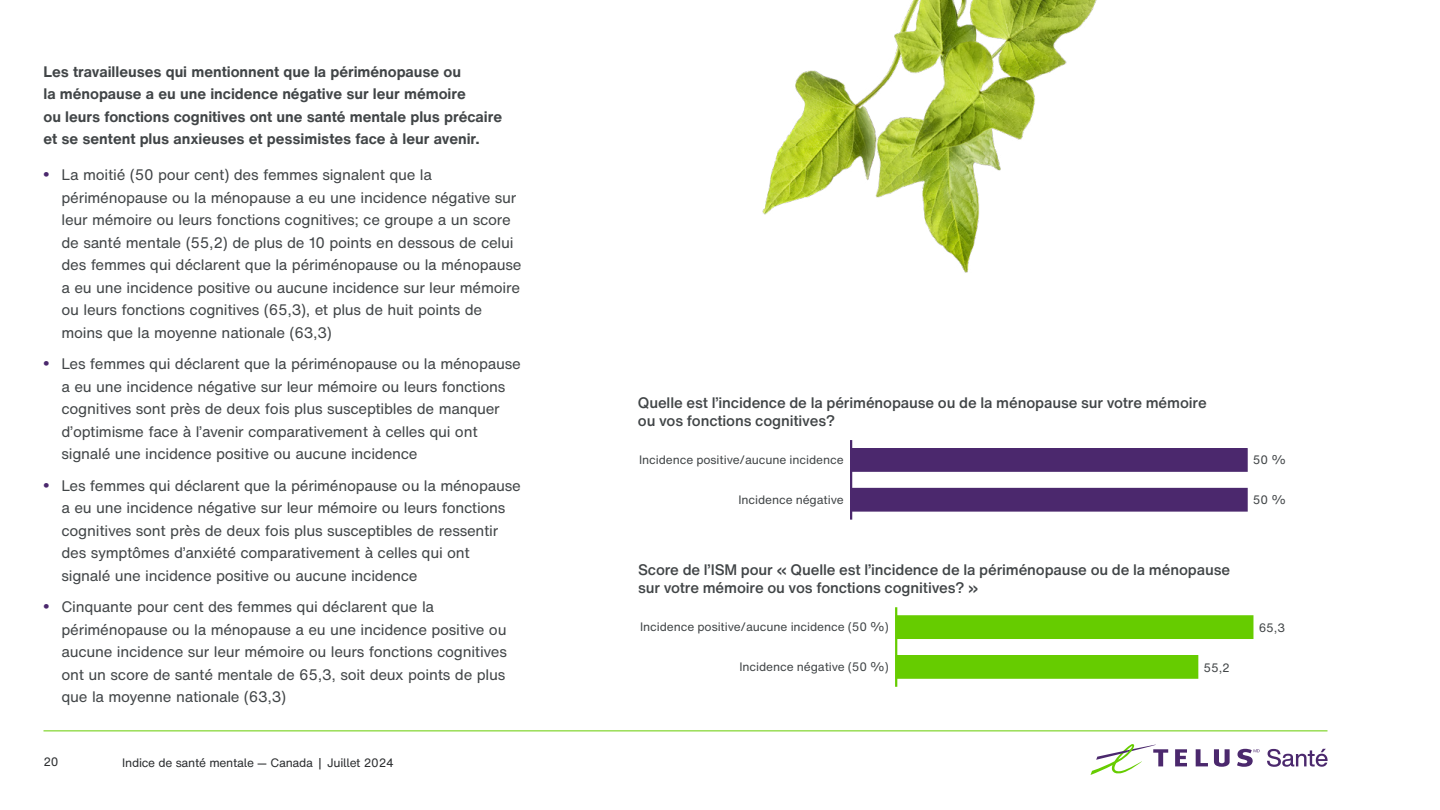
<style>
.page{position:relative;width:1440px;height:810px;background:#fff}
.page>*{position:absolute;margin:0;border:0;box-sizing:border-box;transform-origin:0 0}
.t1{font:15px/22.5px "H Nfor TELUS";letter-spacing:-.015em;color:#414547}
.t2{font:700 15px/22.5px "H Nfor TELUS";letter-spacing:-.005em;color:#414547}
.t3{font:500 15px/18px "H Nfor TELUS";letter-spacing:-.01em;color:#414547}
.t4{font:12px "H Nfor TELUS";letter-spacing:-.005em;color:#414547}
.t5{font:12px "H Nfor TELUSSA";letter-spacing:-.02em;color:#2c2e30}
.t6{font:12px "H Nfor TELUS";color:#2c2e30}
.s1{font-family:"Arial";font-weight:700;font-size:16.5px;color:#4b286d}
</style>
<div class="page">
<hr style="left:850px;top:440px;width:2px;height:80px;background:#4b286d">
<div style="left:851px;top:449px;width:396px;height:22px;background:#4b286d"></div>
<div style="left:850px;top:448px;width:398px;height:24px;border:2px solid #4b286d"></div>
<div style="left:851px;top:489px;width:396px;height:22px;background:#4b286d"></div>
<div style="left:850px;top:488px;width:398px;height:24px;border:2px solid #4b286d"></div>
<hr style="left:895px;top:607px;width:2px;height:80px;background:#6c0">
<div style="left:896px;top:616px;width:357px;height:22px;background:#6c0"></div>
<div style="left:895px;top:615px;width:358px;height:24px;border:2px solid #6c0"></div>
<div style="left:896px;top:656px;width:302px;height:22px;background:#6c0"></div>
<div style="left:895px;top:655px;width:303px;height:24px;border:2px solid #6c0"></div>
<img style="left:762px;top:0;width:335px;height:273px">
<svg style="left:1175px;top:749px;width:12px;height:17px"></svg>
<svg style="left:1196px;top:749px;width:12px;height:17px"></svg>
<svg style="left:1214px;top:749px;width:16px;height:18px"></svg>
<svg style="left:1090px;top:744px;width:78px;height:31px"></svg>
<svg style="left:1237px;top:749px;width:23px;height:18px"></svg>
<svg style="left:1267px;top:749px;width:61px;height:18px"></svg>
<hr style="left:44px;top:730px;width:1284px;height:1px;background:#6c0">
<p class="t2" style="left:44px;top:60px;width:460px">Les travailleuses qui mentionnent que la périménopause ou<br>la ménopause a eu une incidence négative sur leur mémoire<br>ou leurs fonctions cognitives ont une santé mentale plus précaire et se sentent plus anxieuses et pessimistes face à leur avenir.</p>
<p class="t1" style="left:62px;top:163px;width:462px;text-indent:-18px"><span class="s1">•</span> La moitié (50 pour cent) des femmes signalent que la périménopause ou la ménopause a eu une incidence négative sur leur mémoire ou leurs fonctions cognitives; ce groupe a un score de santé mentale (55,2) de plus de 10 points en dessous de celui des femmes qui déclarent que la périménopause ou la ménopause a eu une incidence positive ou aucune incidence sur leur mémoire ou leurs fonctions cognitives (65,3), et plus de huit points de moins que la moyenne nationale (63,3)</p>
<p class="t1" style="left:62px;top:352px;width:461px;text-indent:-18px"><span class="s1">•</span> Les femmes qui déclarent que la périménopause ou la ménopause a eu une incidence négative sur leur mémoire ou leurs fonctions cognitives sont près de deux fois plus susceptibles de manquer d’optimisme face à l’avenir comparativement à celles qui ont signalé une incidence positive ou aucune incidence</p>
<p class="t1" style="left:62px;top:474px;width:461px;text-indent:-18px"><span class="s1">•</span> Les femmes qui déclarent que la périménopause ou la ménopause a eu une incidence négative sur leur mémoire ou leurs fonctions cognitives sont près de deux fois plus susceptibles de ressentir des symptômes d’anxiété comparativement à celles qui ont signalé une incidence positive ou aucune incidence</p>
<p class="t1" style="left:62px;top:595px;width:447px;text-indent:-18px"><span class="s1">•</span> Cinquante pour cent des femmes qui déclarent que la périménopause ou la ménopause a eu une incidence positive ou aucune incidence sur leur mémoire ou leurs fonctions cognitives ont un score de santé mentale de 65,3, soit deux points de plus que la moyenne nationale (63,3)</p>
<p class="t6" style="left:44px;top:754px;width:17px">20</p>
<p class="t5" style="left:122px;top:754px;width:273px">Indice de santé mentale — Canada | Juillet 2024</p>
<p class="t3" style="left:638px;top:394px;width:570px">Quelle est l’incidence de la périménopause ou de la ménopause sur votre mémoire ou vos fonctions cognitives?</p>
<p class="t4" style="left:639px;top:452px;width:206px">Incidence positive/aucune incidence</p>
<p class="t4" style="left:1253px;top:452px;width:34px">50 %</p>
<p class="t4" style="left:738px;top:491px;width:107px">Incidence négative</p>
<p class="t4" style="left:1253px;top:491px;width:34px">50 %</p>
<p class="t3" style="left:638px;top:561px;width:594px">Score de l’ISM pour « Quelle est l’incidence de la périménopause ou de la ménopause sur votre mémoire ou vos fonctions cognitives? »</p>
<p class="t4" style="left:640px;top:619px;width:250px">Incidence positive/aucune incidence (50 %)</p>
<p class="t4" style="left:740px;top:658px;width:151px">Incidence négative (50 %)</p>
<p class="t4" style="left:1204px;top:659px;width:28px">55,2</p>
<p class="t4" style="left:1259px;top:619px;width:28px">65,3</p>
</div>
